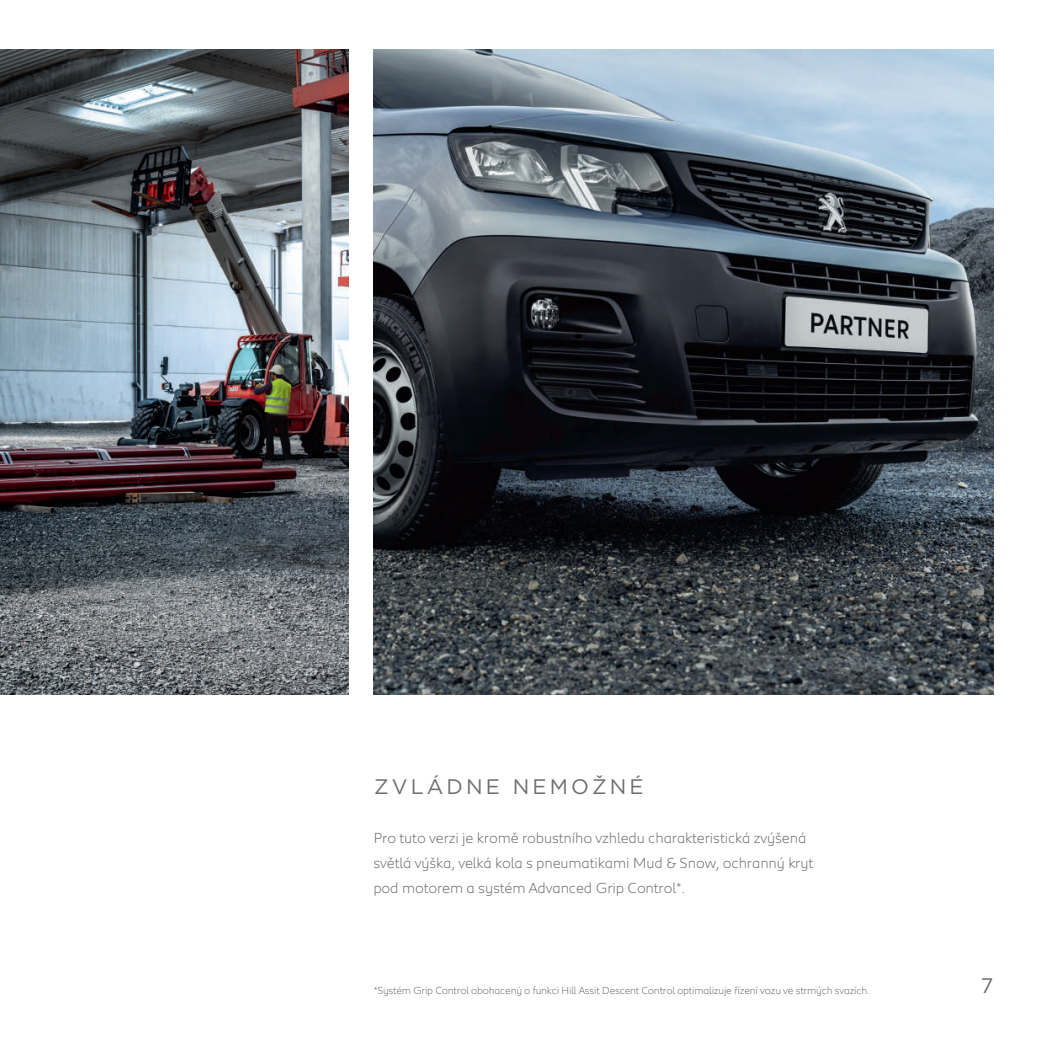
<style>
.page{position:relative;width:1042px;height:1040px;background:#fff}
.page>*{position:absolute;margin:0;border:0;box-sizing:border-box;transform-origin:0 0}
.t1{font:21px "Gotham";letter-spacing:.15em;color:#6d6e71}
.t2{font:300 14.88px/24.8px "Peugeot";letter-spacing:-.01em;color:#6d6e71}
.t3{font:300 10.5px "Peugeot";letter-spacing:-.02em;color:#6d6e71}
</style>
<div class="page">
<img style="left:0;top:49px;width:348px;height:645px">
<img style="left:373px;top:49px;width:620px;height:645px">
<h1 class="t1" style="left:374px;top:775px;width:271px">ZVLÁDNE NEMOŽNÉ</h1>
<p class="t2" style="left:373px;top:827px;width:441px">Pro tuto verzi je kromě robustního vzhledu charakteristická zvýšená světlá výška, velká kola s pneumatikami Mud &amp; Snow, ochranný kryt pod motorem a systém Advanced Grip Control*.</p>
<p class="t3" style="left:373px;top:986px;width:497px">*Systém Grip Control obohacený o funkci Hill Assit Descent Control optimalizuje řízení vozu ve strmých svazích.</p>
<h1 class="t1" style="left:980px;top:973px;width:14px">7</h1>
</div>
